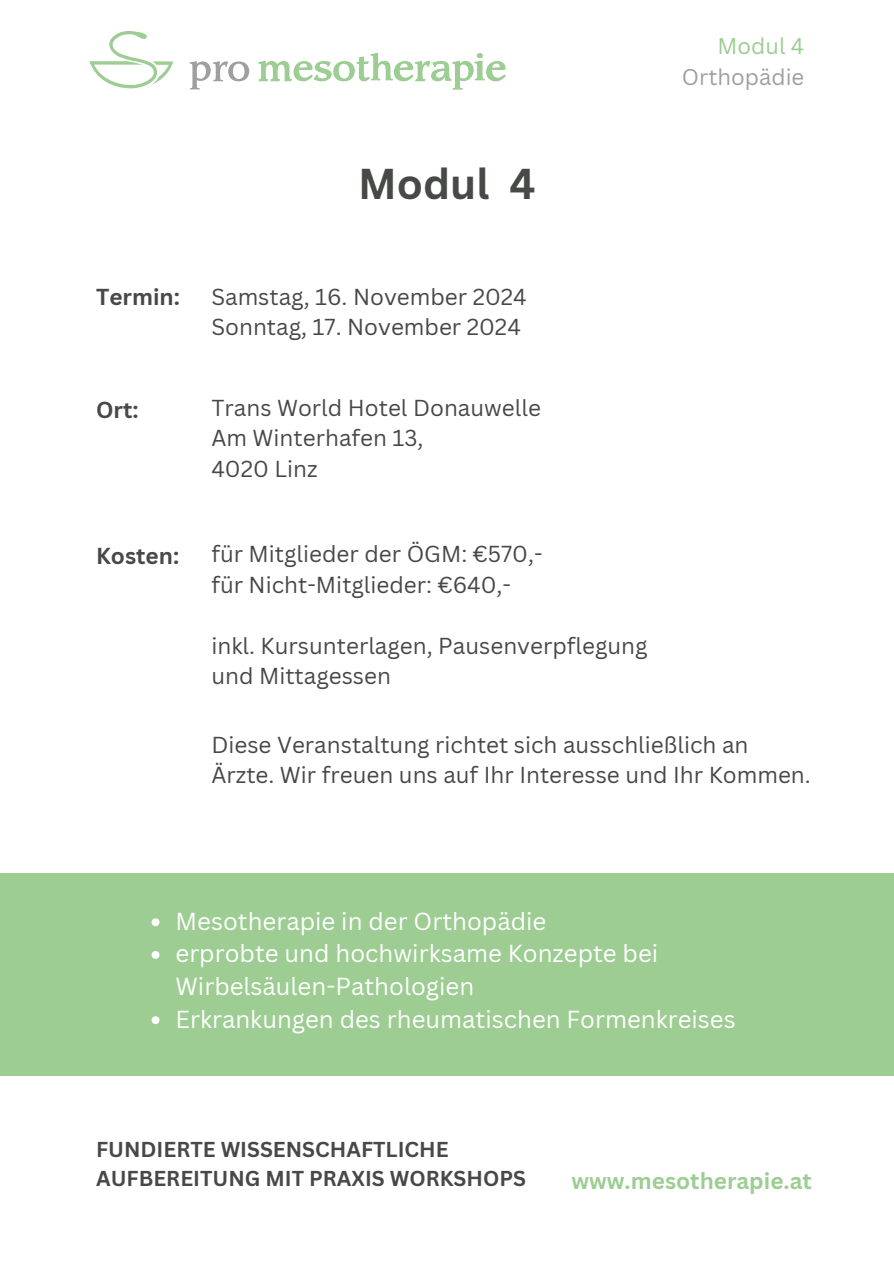
<style>
.page{position:relative;width:894px;height:1264px;background:#fff}
.page>*{position:absolute;margin:0;border:0;box-sizing:border-box;transform-origin:0 0}
.t1{font:700 42px "Canva Sans";color:#474947}
.t2{font:24px/32.7px "Canva Sans";color:#fff}
.t3{font:22.5px/30.3px "Canva Sans";color:#474947}
.t4{font:700 22.5px "Canva Sans";color:#9ccd92}
.t5{font:700 22.5px "Canva Sans";color:#474947}
.t6{font:22.05px "Canva Sans";color:#9e9f9e}
.t7{font:22.05px "Canva Sans";color:#9ccd92}
.t8{font:700 21px/29.2px "Canva Sans";color:#474947}
</style>
<div class="page">
<svg style="left:258px;top:53px;width:248px;height:36px"></svg>
<svg style="left:190px;top:61px;width:59px;height:28px"></svg>
<svg style="left:89px;top:31px;width:84px;height:57px"></svg>
<div style="left:0;top:873px;width:893px;height:202px;background:#9ccd92"></div>
<svg style="left:151px;top:918px;width:8px;height:8px"></svg>
<svg style="left:151px;top:951px;width:8px;height:7px"></svg>
<svg style="left:151px;top:1016px;width:8px;height:8px"></svg>
<p class="t1" style="left:358px;top:154px;width:179px">Modul 4</p>
<p class="t7" style="left:717px;top:31px;width:88px">Modul 4</p>
<p class="t6" style="left:681px;top:61px;width:124px">Orthopädie</p>
<h1 class="t5" style="left:96px;top:281px;width:85px">Termin:</h1>
<p class="t3" style="left:211px;top:281px;width:317px">Samstag, 16. November 2024</p>
<p class="t3" style="left:211px;top:311px;width:311px">Sonntag, 17. November 2024</p>
<p class="t5" style="left:96px;top:394px;width:44px">Ort:</p>
<p class="t3" style="left:211px;top:392px;width:331px">Trans World Hotel Donauwelle</p>
<p class="t3" style="left:211px;top:422px;width:214px">Am Winterhafen 13,</p>
<p class="t3" style="left:211px;top:453px;width:108px">4020 Linz</p>
<p class="t5" style="left:96px;top:540px;width:85px">Kosten:</p>
<p class="t3" style="left:211px;top:538px;width:332px">für Mitglieder der ÖGM: €570,-</p>
<p class="t3" style="left:211px;top:569px;width:301px">für Nicht-Mitglieder: €640,-</p>
<p class="t3" style="left:211px;top:629px;width:437px">inkl. Kursunterlagen, Pausenverpflegung und Mittagessen</p>
<p class="t3" style="left:211px;top:728px;width:600px">Diese Veranstaltung richtet sich ausschließlich an<br>Ärzte. Wir freuen uns auf Ihr Interesse und Ihr Kommen.</p>
<p class="t2" style="left:175px;top:903px;width:372px">Mesotherapie in der Orthopädie</p>
<p class="t2" style="left:175px;top:936px;width:484px">erprobte und hochwirksame Konzepte bei<br>Wirbelsäulen-Pathologien</p>
<p class="t2" style="left:175px;top:1001px;width:561px">Erkrankungen des rheumatischen Formenkreises</p>
<p class="t8" style="left:96px;top:1133px;width:431px">FUNDIERTE WISSENSCHAFTLICHE<br>AUFBEREITUNG MIT PRAXIS WORKSHOPS</p>
<p class="t4" style="left:571px;top:1165px;width:242px">www.mesotherapie.at</p>
</div>
